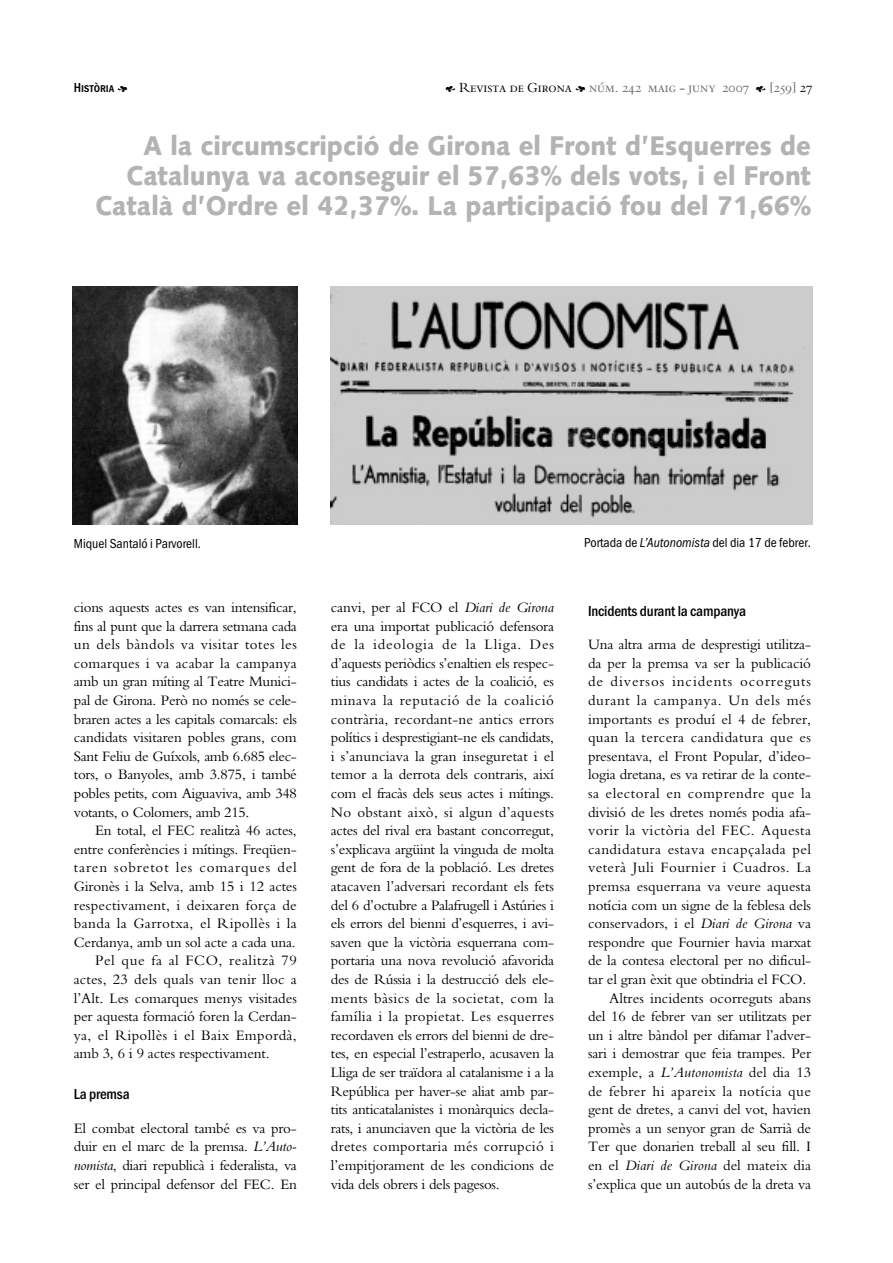
<style>
.page{position:relative;width:893px;height:1263px;background:#fff}
.page>*{position:absolute;margin:0;border:0;box-sizing:border-box;transform-origin:0 0}
.t1{font:900 27px/30px "Syntax";color:#b3b3b3;text-align:right;scale:.93 1}
.t2{font:15px/18.6px "Bembo";letter-spacing:-.01em;color:#000;text-align:justify}
.t3{font:15px "Bembo";letter-spacing:.03em;color:#000}
.t4{font:15px "Bembo";letter-spacing:.015em;color:#000}
.t5{font:15px "Bembo";letter-spacing:.035em;color:#000}
.t6{font:700 15px "Franklin Gothic Cond";letter-spacing:-.01em;color:#000}
.t7{font:15px "Bembo";letter-spacing:.02em;color:#000}
.t8{font:15px "Bembo";letter-spacing:.065em;color:#000}
.t9{font:15px "Bembo";letter-spacing:.06em;color:#000}
.t10{font:15px "Bembo";letter-spacing:.025em;color:#000}
.t11{font:15px "Bembo";letter-spacing:.045em;color:#000}
.t12{font:15px "Bembo";letter-spacing:.04em;color:#000}
.t13{font:13.5px "Franklin Gothic Cond";color:#000}
.t14{font:13.5px "Bergamo Sm Caps";color:#666}
.t15{font:700 13.5px "Franklin Gothic Cond Sm Caps";letter-spacing:-.01em;color:#000}
.s1{font-family:"Botanical";font-weight:400}
.s2{font-family:"Botanical";color:#000}
.s3{color:#000}
.s4{font-style:italic}
</style>
<div class="page">
<img style="left:72px;top:286px;width:225px;height:238px">
<img style="left:330px;top:286px;width:482px;height:238px">
<p class="t15" style="left:74px;top:80px;width:55px">Història <span class="s1">F</span></p>
<p class="t14" style="left:445px;top:80px;width:368px"><span class="s2">E</span> <span class="s3">Revista de Girona</span> <span class="s2">F</span> núm. 242 maig - juny 2007 <span class="s2">E</span> [259] <span class="s3">27</span></p>
<h1 class="t1" style="left:96px;top:133px;width:770px">A la circumscripció de Girona el Front d’Esquerres de<br>Catalunya va aconseguir el 57,63% dels vots, i el Front<br>Català d’Ordre el 42,37%. La participació fou del 71,66%</h1>
<p class="t13" style="left:74px;top:539px;width:129px">Miquel Santaló i Parvorell.</p>
<p class="t13" style="left:584px;top:537px;width:228px">Portada de <span class="s4">L’Autonomista</span> del dia 17 de febrer.</p>
<p class="t2" style="left:74px;top:599px;width:224px">cions aquests actes es van intensificar, fins al punt que la darrera setmana cada un dels bàndols va visitar totes les comarques i va acabar la campanya amb un gran míting al Teatre Munici&shy;pal de Girona. Però no només se cele&shy;braren actes a les capitals comarcals: els candidats visitaren pobles grans, com Sant Feliu de Guíxols, amb 6.685 elec&shy;tors, o Banyoles, amb 3.875, i també pobles petits, com Aiguaviva, amb 348 votants, o Colomers, amb 215.</p>
<p class="t2" style="left:95px;top:823px;width:203px">En total, el FEC realitzà 46 actes,</p>
<p class="t2" style="left:74px;top:841px;width:224px">entre conferències i mítings. Freqüen-</p>
<p class="t9" style="left:74px;top:862px;width:224px">taren sobretot les comarques del</p>
<p class="t2" style="left:74px;top:878px;width:224px">Gironès i la Selva, amb 15 i 12 actes</p>
<p class="t7" style="left:74px;top:900px;width:224px">respectivament, i deixaren força de</p>
<p class="t3" style="left:74px;top:918px;width:224px">banda la Garrotxa, el Ripollès i la</p>
<p class="t2" style="left:74px;top:934px;width:223px">Cerdanya, amb un sol acte a cada una.</p>
<p class="t12" style="left:95px;top:955px;width:203px">Pel que fa al FCO, realitzà 79</p>
<p class="t4" style="left:74px;top:974px;width:224px">actes, 23 dels quals van tenir lloc a</p>
<p class="t2" style="left:74px;top:990px;width:224px">l’Alt. Les comarques menys visitades</p>
<p class="t2" style="left:74px;top:1009px;width:224px">per aquesta formació foren la Cerdan-</p>
<p class="t10" style="left:74px;top:1030px;width:224px">ya, el Ripollès i el Baix Empordà,</p>
<p class="t2" style="left:74px;top:1046px;width:197px">amb 3, 6 i 9 actes respectivament.</p>
<p class="t6" style="left:74px;top:1089px;width:57px">La premsa</p>
<p class="t2" style="left:74px;top:1120px;width:224px">El combat electoral també es va pro&shy;duir en el marc de la premsa. <span class="s4">L’Auto&shy;nomista</span>, diari republicà i federalista, va ser el principal defensor del FEC. En</p>
<p class="t2" style="left:331px;top:599px;width:224px">canvi, per al FCO el <span class="s4">Diari de Girona </span>era una importat publicació defensora de la ideologia de la Lliga. Des d’aquests periòdics s’enaltien els respec&shy;tius candidats i actes de la coalició, es minava la reputació de la coalició contrària, recordant-ne antics errors polítics i desprestigiant-ne els candidats, i s’anunciava la gran inseguretat i el temor a la derrota dels contraris, així com el fracàs dels seus actes i mítings.<br>No obstant això, si algun d’aquests actes del rival era bastant concorregut, s’explicava argüint la vinguda de molta gent de fora de la població. Les dretes atacaven l’adversari recordant els fets del 6 d’octubre a Palafrugell i Astúries i els errors del bienni d’esquerres, i avi&shy;saven que la victòria esquerrana com&shy;portaria una nova revolució afavorida des de Rússia i la destrucció dels ele&shy;ments bàsics de la societat, com la família i la propietat. Les esquerres recordaven els errors del bienni de dre&shy;tes, en especial l’estraperlo, acusaven la Lliga de ser traïdora al catalanisme i a la República per haver-se aliat amb par&shy;tits anticatalanistes i monàrquics decla&shy;rats, i anunciaven que la victòria de les dretes comportaria més corrupció i l’empitjorament de les condicions de vida dels obrers i dels pagesos.</p>
<p class="t6" style="left:588px;top:605px;width:159px">Incidents durant la campanya</p>
<p class="t2" style="left:588px;top:637px;width:224px">Una altra arma de desprestigi utilitza-</p>
<p class="t2" style="left:588px;top:655px;width:224px">da per la premsa va ser la publicació</p>
<p class="t8" style="left:588px;top:676px;width:224px">de diversos incidents ocorreguts</p>
<p class="t11" style="left:588px;top:695px;width:224px">durant la campanya. Un dels més</p>
<p class="t2" style="left:588px;top:711px;width:224px">importants es produí el 4 de febrer,</p>
<p class="t3" style="left:588px;top:732px;width:224px">quan la tercera candidatura que es</p>
<p class="t2" style="left:588px;top:748px;width:224px">presentava, el Front Popular, d’ideo-</p>
<p class="t2" style="left:588px;top:767px;width:224px">logia dretana, es va retirar de la conte-</p>
<p class="t5" style="left:588px;top:788px;width:224px">sa electoral en comprendre que la</p>
<p class="t2" style="left:588px;top:804px;width:224px">divisió de les dretes només podia afa-</p>
<p class="t3" style="left:588px;top:825px;width:224px">vorir la victòria del FEC. Aquesta</p>
<p class="t5" style="left:588px;top:844px;width:224px">candidatura estava encapçalada pel</p>
<p class="t3" style="left:588px;top:862px;width:224px">veterà Juli Fournier i Cuadros. La</p>
<p class="t4" style="left:588px;top:881px;width:224px">premsa esquerrana va veure aquesta</p>
<p class="t2" style="left:588px;top:897px;width:224px">notícia com un signe de la feblesa dels</p>
<p class="t2" style="left:588px;top:916px;width:224px">conservadors, i el <span class="s4">Diari de Girona</span> va</p>
<p class="t2" style="left:588px;top:934px;width:224px">respondre que Fournier havia marxat</p>
<p class="t2" style="left:588px;top:953px;width:224px">de la contesa electoral per no dificul-</p>
<p class="t2" style="left:588px;top:971px;width:220px">tar el gran èxit que obtindria el FCO.</p>
<p class="t2" style="left:609px;top:990px;width:203px">Altres incidents ocorreguts abans</p>
<p class="t2" style="left:588px;top:1009px;width:224px">del 16 de febrer van ser utilitzats per</p>
<p class="t2" style="left:588px;top:1027px;width:224px">un i altre bàndol per difamar l’adver-</p>
<p class="t2" style="left:588px;top:1046px;width:224px">sari i demostrar que feia trampes. Per</p>
<p class="t2" style="left:588px;top:1064px;width:224px">exemple, a <span class="s4">L’Autonomista</span> del dia 13</p>
<p class="t3" style="left:588px;top:1086px;width:224px">de febrer hi apareix la notícia que</p>
<p class="t2" style="left:588px;top:1102px;width:224px">gent de dretes, a canvi del vot, havien</p>
<p class="t2" style="left:588px;top:1120px;width:224px">promès a un senyor gran de Sarrià de</p>
<p class="t2" style="left:588px;top:1139px;width:224px">Ter que donarien treball al seu fill. I</p>
<p class="t2" style="left:588px;top:1157px;width:224px">en el <span class="s4">Diari de Girona</span> del mateix dia</p>
<p class="t2" style="left:588px;top:1176px;width:224px">s’explica que un autobús de la dreta va</p>
</div>
